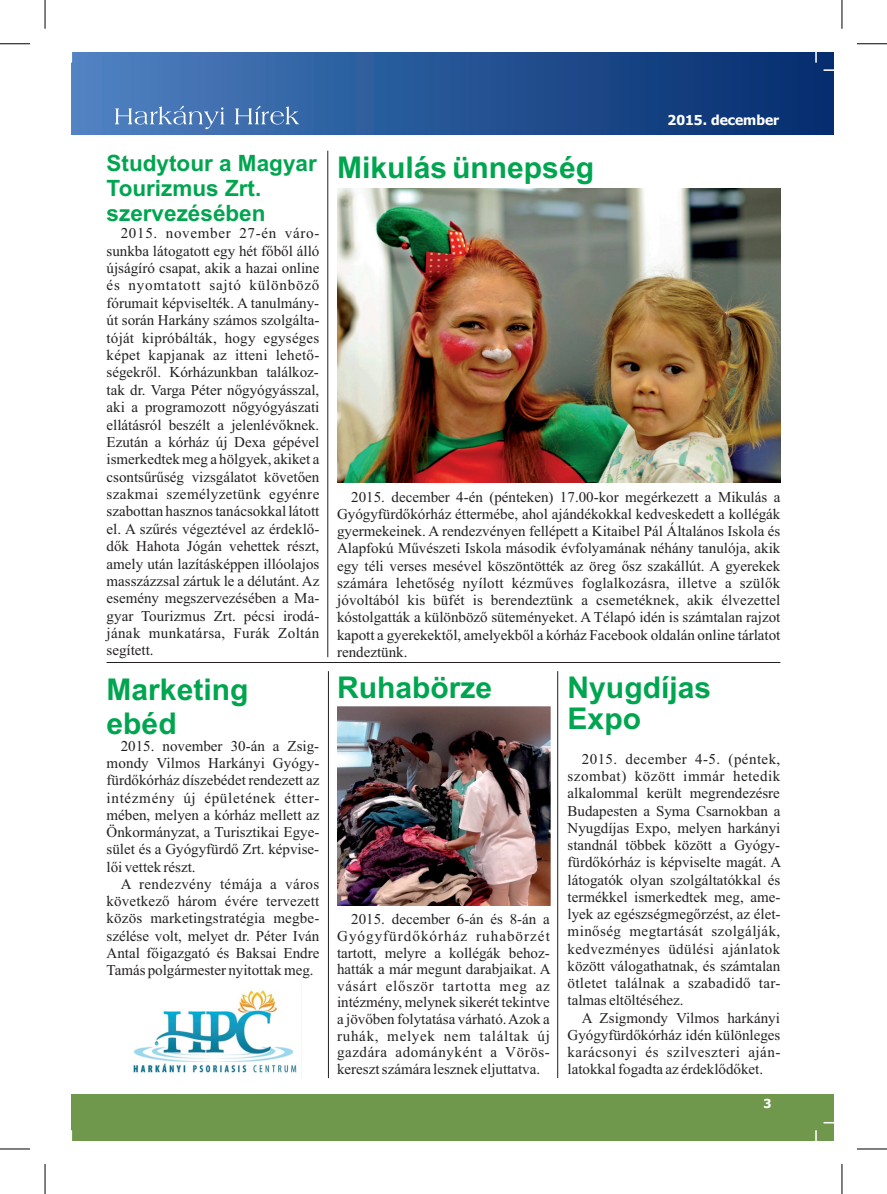
<style>
.page{position:relative;width:887px;height:1194px;background:#fff}
.page>*{position:absolute;margin:0;border:0;box-sizing:border-box;transform-origin:0 0}
.t1{font:700 30px/31.4px "Arial";color:#00a54f}
.t2{font:700 22.5px/25.1px "Arial";color:#00a54f}
.t3{font:15px/17.2px "Times New Roman";color:#231f20;text-align:justify}
.t4{font:700 13.75px "Tahoma";color:#fff}
.t5{font:700 12.5px "Tahoma";color:#fff}
</style>
<div class="page">
<div style="left:71px;top:52px;width:762px;height:83px;background:linear-gradient(to right,#4d81c0,#032c6d)"></div>
<div style="left:71px;top:1094px;width:762px;height:46px;background:#70984d"></div>
<svg style="left:115px;top:106px;width:184px;height:23px;background:#6088bd"></svg>
<svg style="left:823px;top:69px;width:11px;height:2px"></svg>
<img style="left:337px;top:188px;width:443px;height:294px">
<hr style="left:107px;top:662px;width:673px;height:1px;background:#231f20">
<hr style="left:327px;top:151px;width:1px;height:506px;background:#231f20">
<img style="left:337px;top:706px;width:213px;height:199px">
<hr style="left:557px;top:671px;width:1px;height:407px;background:#231f20">
<hr style="left:328px;top:671px;width:1px;height:407px;background:#231f20">
<img style="left:133px;top:990px;width:164px;height:83px">
<hr style="left:0;top:1149px;width:30px;height:1px;background:#000">
<hr style="left:45px;top:1164px;width:1px;height:30px;background:#000">
<hr style="left:0;top:44px;width:30px;height:1px;background:#000">
<svg style="left:45px;top:0;width:1px;height:29px"></svg>
<hr style="left:856px;top:44px;width:30px;height:1px;background:#000">
<svg style="left:841px;top:0;width:1px;height:29px"></svg>
<hr style="left:856px;top:1149px;width:30px;height:1px;background:#000">
<hr style="left:841px;top:1164px;width:1px;height:30px;background:#000">
<h2 class="t2" style="left:107px;top:152px;width:212px">Studytour a Magyar<br>Tourizmus Zrt. szervezésében</h2>
<p class="t3" style="left:106px;top:226px;width:214px;text-indent:14px">2015. november 27-én váro&shy;sunkba látogatott egy hét főből álló újságíró csapat, akik a hazai online és nyomtatott sajtó különböző fórumait képviselték. A tanulmány&shy;út során Harkány számos szolgálta&shy;tóját kipróbálták, hogy egységes képet kapjanak az itteni lehető&shy;ségekről. Kórházunkban találkoz&shy;tak dr. Varga Péter nőgyógyásszal, aki a programozott nőgyógyászati ellátásról beszélt a jelenlévőknek.<br>Ezután a kórház új Dexa gépével ismerkedtek meg a hölgyek, akiket a csontsűrűség vizsgálatot követően szakmai személyzetünk egyénre szabottan hasznos tanácsokkal látott el. A szűrés végeztével az érdeklő&shy;dők Hahota Jógán vehettek részt, amely után lazításképpen illóolajos masszázzsal zártuk le a délutánt. Az esemény megszervezésében a Ma&shy;gyar Tourizmus Zrt. pécsi irodá&shy;jának munkatársa, Furák Zoltán segített.</p>
<h1 class="t1" style="left:107px;top:675px;width:143px;line-height:33.5px">Marketing ebéd</h1>
<p class="t3" style="left:106px;top:738px;width:214px;text-indent:14px">2015. november 30-án a Zsig&shy;mondy Vilmos Harkányi Gyógy&shy;fürdőkórház díszebédet rendezett az intézmény új épületének étter&shy;mében, melyen a kórház mellett az Önkormányzat, a Turisztikai Egye&shy;sület és a Gyógyfürdő Zrt. képvise&shy;lői vettek részt.</p>
<p class="t3" style="left:106px;top:876px;width:214px;text-indent:14px">A rendezvény témája a város következő három évére tervezett közös marketingstratégia megbe&shy;szélése volt, melyet dr. Péter Iván Antal főigazgató és Baksai Endre Tamás polgármester nyitottak meg.</p>
<h1 class="t1" style="left:337px;top:154px;width:258px">Mikulás ünnepség</h1>
<p class="t4" style="left:667px;top:114px;width:113px">2015. december</p>
<p class="t3" style="left:337px;top:489px;width:444px;text-indent:14px">2015. december 4-én (pénteken) 17.00-kor megérkezett a Mikulás a Gyógyfürdőkórház éttermébe, ahol ajándékokkal kedveskedett a kollégák gyermekeinek. A rendezvényen fellépett a Kitaibel Pál Általános Iskola és Alapfokú Művészeti Iskola második évfolyamának néhány tanulója, akik egy téli verses mesével köszöntötték az öreg ősz szakállút. A gyerekek számára lehetőség nyílott kézműves foglalkozásra, illetve a szülők jóvoltából kis büfét is berendeztünk a csemetéknek, akik élvezettel kóstolgatták a különböző süteményeket. A Télapó idén is számtalan rajzot kapott a gyerekektől, amelyekből a kórház Facebook oldalán online tárlatot rendeztünk.</p>
<h1 class="t1" style="left:337px;top:675px;width:157px">Ruhabörze</h1>
<p class="t3" style="left:337px;top:912px;width:215px;line-height:16.6px;text-indent:14px">2015. december 6-án és 8-án a Gyógyfürdőkórház ruhabörzét tartott, melyre a kollégák behoz&shy;hatták a már megunt darabjaikat. A vásárt először tartotta meg az intézmény, melynek sikerét tekintve a jövőben folytatása várható. Azok a ruhák, melyek nem találtak új gazdára adományként a Vörös&shy;kereszt számára lesznek eljuttatva.</p>
<h1 class="t1" style="left:567px;top:674px;width:145px">Nyugdíjas<br>Expo</h1>
<p class="t3" style="left:567px;top:751px;width:215px;text-indent:14px">2015. december 4-5. (péntek, szombat) között immár hetedik alkalommal került megrendezésre Budapesten a Syma Csarnokban a Nyugdíjas Expo, melyen harkányi standnál többek között a Gyógy&shy;fürdőkórház is képviselte magát. A látogatók olyan szolgáltatókkal és termékkel ismerkedtek meg, ame&shy;lyek az egészségmegőrzést, az élet&shy;minőség megtartását szolgálják, kedvezményes üdülési ajánlatok között válogathatnak, és számtalan ötletet találnak a szabadidő tar&shy;talmas eltöltéséhez.</p>
<p class="t3" style="left:567px;top:1010px;width:214px;text-indent:14px">A Zsigmondy Vilmos harkányi Gyógyfürdőkórház idén különleges karácsonyi és szilveszteri aján&shy;latokkal fogadta az érdeklődőket.</p>
<p class="t5" style="left:763px;top:1098px;width:9px">3</p>
</div>
